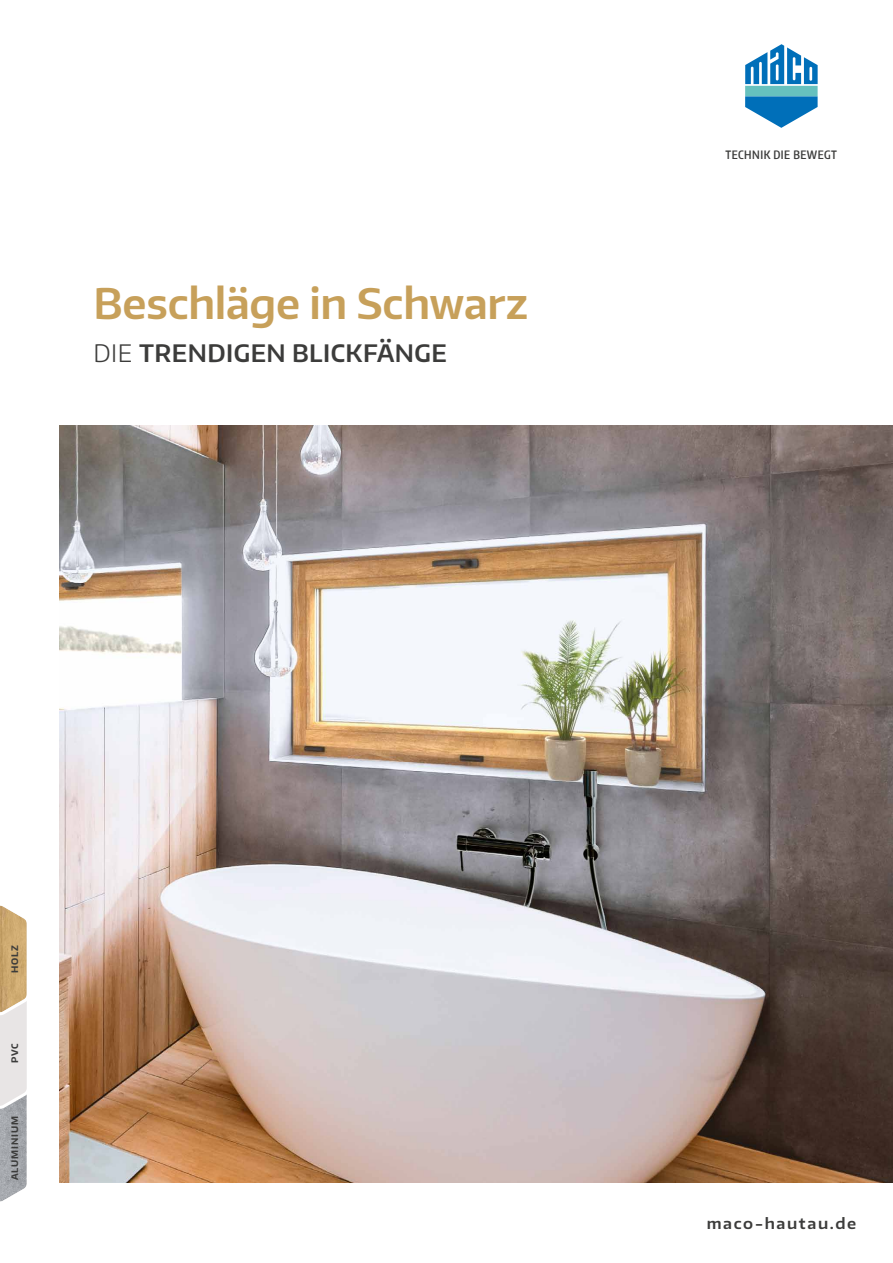
<style>
.page{position:relative;width:893px;height:1263px;background:#fff}
.page>*{position:absolute;margin:0;border:0;box-sizing:border-box;transform-origin:0 0}
.t1{font:600 42px "Encode Sans Normal";letter-spacing:-.01em;color:#c7a05a}
.t2{font:600 24px "Encode Sans Normal";letter-spacing:.02em;color:#3c3c3b}
.t3{font:600 15px "Encode Sans Wide";letter-spacing:.105em;color:#3c3c3b}
.t4{font:600 11.55px "Encode Sans Compressed";letter-spacing:.04em;color:#3c3c3b}
.t5{font:700 9px "Encode Sans Normal";letter-spacing:.1em;color:#3c3c3b}
.s1{font-weight:300}
</style>
<div class="page">
<svg style="left:0;top:905px;width:27px;height:297px;background:#ccc1b1"></svg>
<img style="left:60px;top:425px;width:833px;height:757px">
<svg style="left:745px;top:44px;width:73px;height:84px"></svg>
<h1 class="t1" style="left:94px;top:276px;width:436px">Beschläge in Schwarz</h1>
<p class="t2" style="left:94px;top:337px;width:355px"><span class="s1">DIE</span> TRENDIGEN BLICKFÄNGE</p>
<p class="t4" style="left:725px;top:147px;width:113px">TECHNIK DIE BEWEGT</p>
<p class="t5" style="left:9px;top:973px;width:30px;rotate:-90deg">HOLZ</p>
<p class="t5" style="left:9px;top:1063px;width:21px;rotate:-90deg">PVC</p>
<p class="t5" style="left:9px;top:1180px;width:66px;rotate:-90deg">ALUMINIUM</p>
<p class="t3" style="left:707px;top:1213px;width:151px">maco-hautau.de</p>
</div>
